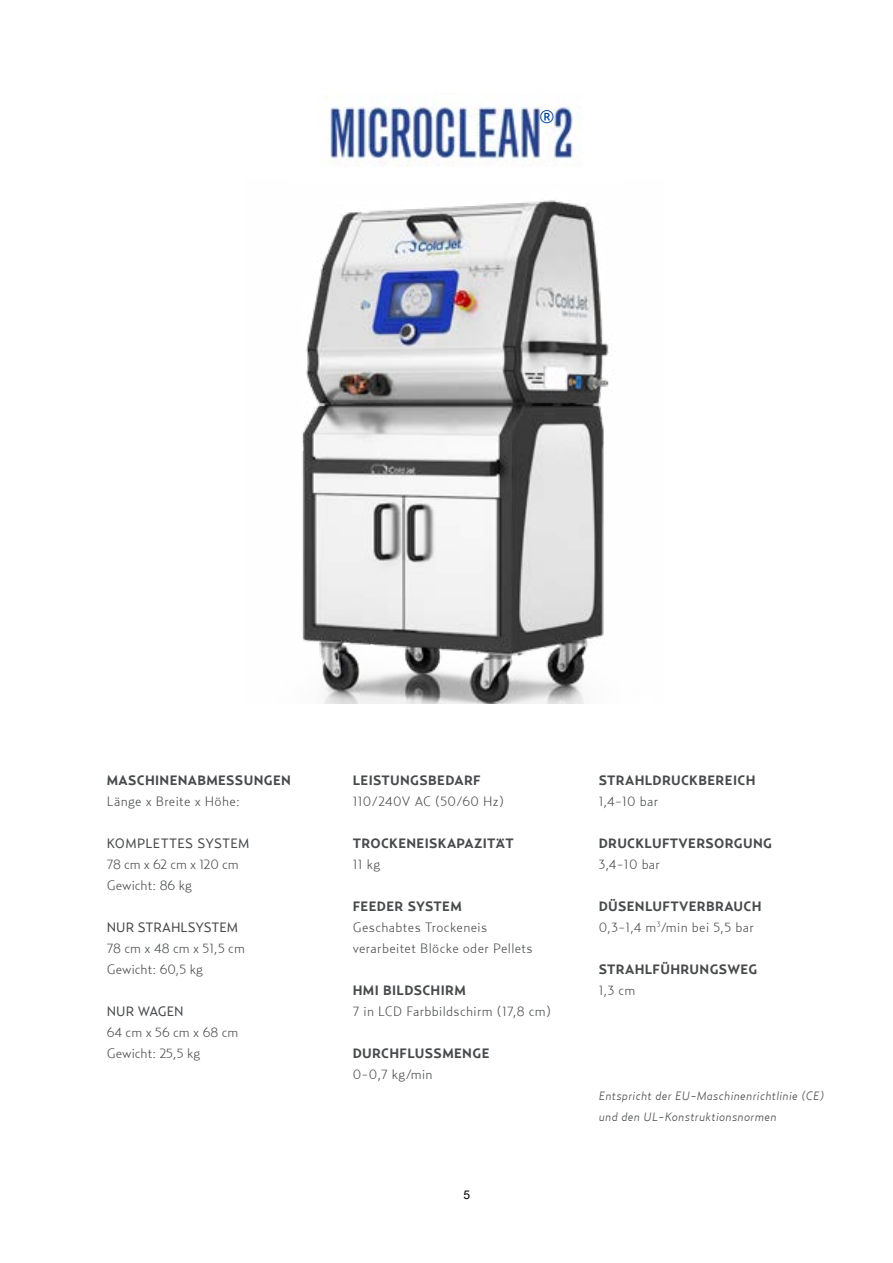
<style>
.page{position:relative;width:893px;height:1263px;background:#fff}
.page>*{position:absolute;margin:0;border:0;box-sizing:border-box;transform-origin:0 0}
.t1{font:18px "Open Sans";color:#004694}
.t2{font:300 13.5px/21px "Relay";letter-spacing:.025em;color:#484a4c}
.t3{font:700 13.5px "Relay";letter-spacing:.025em;color:#484a4c}
.t4{font:300 13.5px/21px "Relay";color:#484a4c}
.t5{font:300 13.5px/21px "Relay";letter-spacing:-.005em;color:#484a4c}
.t6{font:13.5px "Relay";color:#484a4c}
.t7{font:13.5px "Relay";letter-spacing:.025em;color:#484a4c}
.t8{font:italic 300 12px/21px "Relay";letter-spacing:.025em;color:#484a4c}
.t9{font:12px "Arial";color:#000}
.s1{font-weight:700}
</style>
<div class="page">
<img style="left:302px;top:200px;width:307px;height:503px">
<img style="left:325px;top:94px;width:252px;height:72px">
<h1 class="t1" style="left:539px;top:104px;width:16px">®</h1>
<p class="t3" style="left:107px;top:772px;width:186px">MASCHINENABMESSUNGEN</p>
<p class="t2" style="left:107px;top:790px;width:135px">Länge x Breite x Höhe:</p>
<p class="t7" style="left:107px;top:835px;width:144px">KOMPLETTES SYSTEM</p>
<p class="t5" style="left:107px;top:853px;width:133px">78 cm x 62 cm x 120 cm<br>Gewicht: 86 kg</p>
<p class="t6" style="left:107px;top:919px;width:133px">NUR STRAHLSYSTEM</p>
<p class="t4" style="left:107px;top:937px;width:140px">78 cm x 48 cm x 51,5 cm<br>Gewicht: 60,5 kg</p>
<p class="t6" style="left:107px;top:1003px;width:78px">NUR WAGEN</p>
<p class="t4" style="left:107px;top:1021px;width:133px">64 cm x 56 cm x 68 cm<br>Gewicht: 25,5 kg</p>
<p class="t3" style="left:353px;top:772px;width:129px">LEISTUNGSBEDARF</p>
<p class="t2" style="left:353px;top:790px;width:153px">110/240V AC (50/60 Hz)</p>
<p class="t3" style="left:353px;top:835px;width:163px">TROCKENEISKAPAZITÄT</p>
<p class="t2" style="left:353px;top:853px;width:29px">11 kg</p>
<p class="t3" style="left:353px;top:898px;width:110px">FEEDER SYSTEM</p>
<p class="t2" style="left:353px;top:916px;width:181px">Geschabtes Trockeneis verarbeitet Blöcke oder Pellets</p>
<p class="t3" style="left:353px;top:982px;width:115px">HMI BILDSCHIRM</p>
<p class="t2" style="left:353px;top:1000px;width:200px">7 in LCD Farbbildschirm (17,8 cm)</p>
<p class="t3" style="left:353px;top:1045px;width:138px">DURCHFLUSSMENGE</p>
<p class="t2" style="left:353px;top:1063px;width:81px">0-0,7 kg/min</p>
<p class="t9" style="left:463px;top:1187px;width:8px">5</p>
<p class="t3" style="left:599px;top:772px;width:158px">STRAHLDRUCKBEREICH</p>
<p class="t2" style="left:599px;top:790px;width:61px">1,4-10 bar</p>
<p class="t3" style="left:599px;top:835px;width:175px">DRUCKLUFTVERSORGUNG</p>
<p class="t2" style="left:599px;top:853px;width:63px">3,4-10 bar</p>
<p class="t2" style="left:599px;top:895px;width:164px"><span class="s1">DÜSENLUFTVERBRAUCH<br></span>0,3-1,4 m<sup>3</sup>/min bei 5,5 bar</p>
<p class="t3" style="left:599px;top:961px;width:160px">STRAHLFÜHRUNGSWEG</p>
<p class="t2" style="left:599px;top:979px;width:38px">1,3 cm</p>
<p class="t8" style="left:599px;top:1085px;width:227px">Entspricht der EU-Maschinenrichtlinie (CE) und den UL-Konstruktionsnormen</p>
</div>
